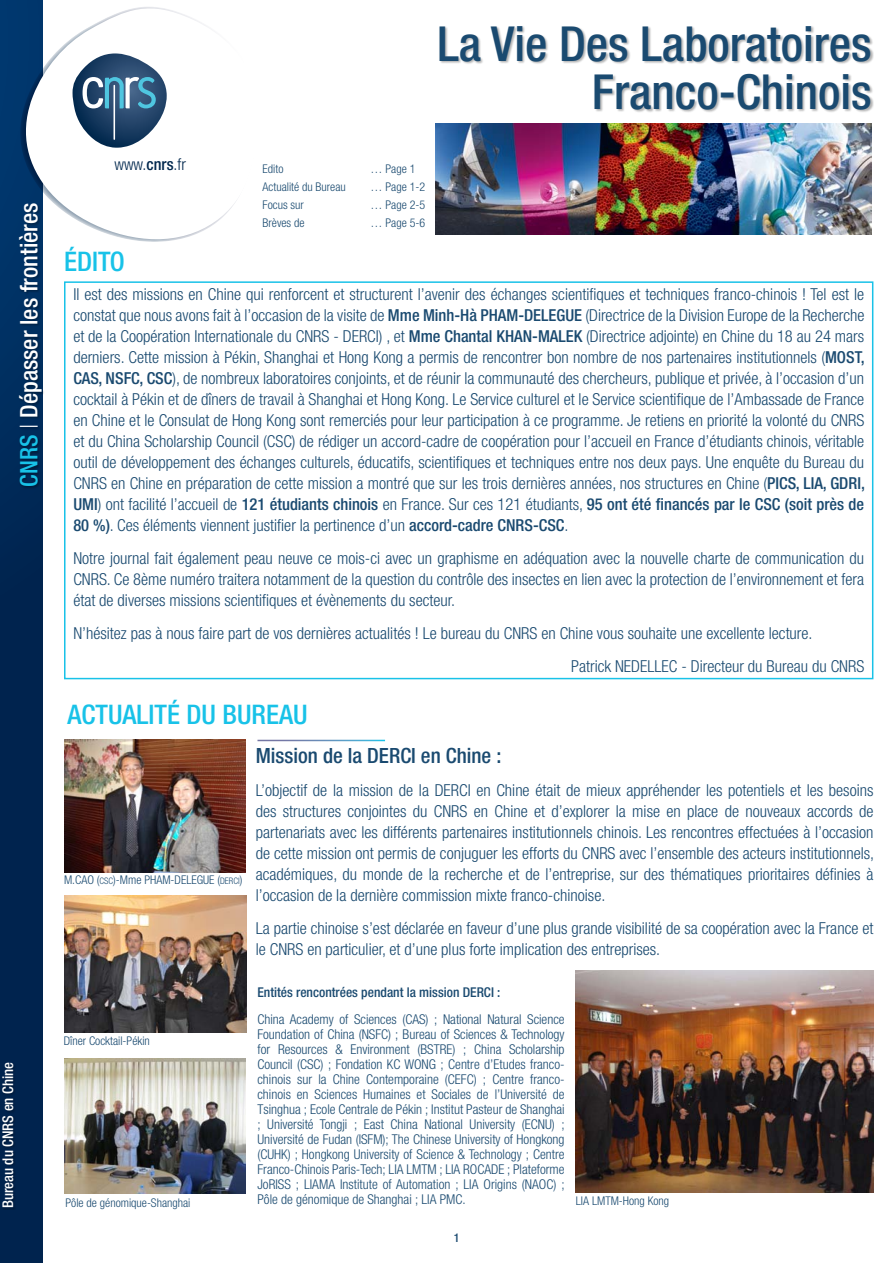
<style>
.page{position:relative;width:893px;height:1263px;background:#fff}
.page>*{position:absolute;margin:0;border:0;box-sizing:border-box;transform-origin:0 0}
.t1{font:500 condensed 48.3px/48.3px "Helvetica Neue LT Std";color:#1a4a70;text-align:right}
.t2{font:500 condensed 27px "Helvetica Neue LT Std";color:#18c2e8}
.t3{font:500 condensed 24.15px "Helvetica Neue LT Std";color:#fff}
.t4{font:500 condensed 21px "Helvetica Neue LT Std";color:#1a4a70}
.t5{font:300 condensed 16.5px/21px "Helvetica Neue LT Std";color:#1a4a70;text-align:justify}
.t6{font:300 condensed 16.2px "Helvetica Neue LT Std";color:#00274d}
.t7{font:500 condensed 14.7px "Helvetica Neue LT Std";color:#fff}
.t8{font:300 condensed 13.5px/15px "Helvetica Neue LT Std";color:#1a4a70;text-align:justify}
.t9{font:500 condensed 13.5px "Helvetica Neue LT Std";color:#1a4a70}
.t10{font:300 condensed 12px "Helvetica Neue LT Std";color:#1a4a70}
.t11{font:500 condensed 12px "Helvetica Neue LT Std";color:#1a4a70}
.s1{color:#18c2e8}
.s2{font-weight:300}
.s3{font-weight:500}
.s4{font-size:9px}
</style>
<div class="page">
<div style="left:64px;top:281px;width:809px;height:398px;border:2px solid #18c2e8"></div>
<div style="left:0;top:0;width:43px;height:1263px;background:linear-gradient(to bottom,#00366b,#001d44)"></div>
<div style="left:440px;top:25px;width:434px;height:88px;background:#000;opacity:.3"></div>
<img style="left:436px;top:124px;width:436px;height:110px">
<svg style="left:20px;top:6px;width:217px;height:234px"></svg>
<svg style="left:73px;top:53px;width:94px;height:95px"></svg>
<hr style="left:114px;top:85px;width:1px;height:55px;background:#fff">
<div style="left:19px;top:203px;width:26px;height:286px;background:#000;opacity:.3"></div>
<div style="left:1px;top:1062px;width:15px;height:148px;background:#001f46"></div>
<img style="left:64px;top:739px;width:181px;height:134px">
<img style="left:576px;top:971px;width:297px;height:221px">
<img style="left:64px;top:895px;width:183px;height:137px">
<img style="left:64px;top:1059px;width:181px;height:135px">
<h3 class="t3" style="left:14px;top:486px;width:285px;rotate:-90deg"><span class="s1">CNRS</span> <span class="s2">|</span> Dépasser les frontières</h3>
<p class="t7" style="left:-1px;top:1208px;width:148px;rotate:-90deg">Bureau du CNRS en Chine</p>
<p class="t6" style="left:114px;top:155px;width:73px">www.<span class="s3">cnrs</span>.fr</p>
<h2 class="t2" style="left:64px;top:246px;width:62px">ÉDITO</h2>
<h1 class="t1" style="left:437px;top:19px;width:436px">La Vie Des Laboratoires<br>Franco-Chinois</h1>
<p class="t10" style="left:263px;top:162px;width:22px">Edito</p>
<p class="t10" style="left:371px;top:162px;width:46px">… Page 1</p>
<p class="t10" style="left:263px;top:180px;width:85px">Actualité du Bureau</p>
<p class="t10" style="left:371px;top:180px;width:56px">… Page 1-2</p>
<p class="t10" style="left:263px;top:198px;width:43px">Focus sur</p>
<p class="t10" style="left:371px;top:198px;width:56px">… Page 2-5</p>
<p class="t10" style="left:263px;top:216px;width:43px">Brèves de</p>
<p class="t10" style="left:371px;top:216px;width:56px">… Page 5-6</p>
<p class="t5" style="left:73px;top:283px;width:793px">Il est des missions en Chine qui renforcent et structurent l’avenir des échanges scientifiques et techniques franco-chinois ! Tel est le constat que nous avons fait à l’occasion de la visite de <span class="s3">Mme Minh-Hà PHAM-DELEGUE</span> (Directrice de la Division Europe de la Recherche et de la Coopération Internationale du CNRS - DERCI) , et <span class="s3">Mme Chantal KHAN-MALEK</span> (Directrice adjointe) en Chine du 18 au 24 mars derniers. Cette mission à Pékin, Shanghai et Hong Kong a permis de rencontrer bon nombre de nos partenaires institutionnels (<span class="s3">MOST, CAS, NSFC, CSC</span>), de nombreux laboratoires conjoints, et de réunir la communauté des chercheurs, publique et privée, à l’occasion d’un cocktail à Pékin et de dîners de travail à Shanghai et Hong Kong. Le Service culturel et le Service scientifique de l’Ambassade de France en Chine et le Consulat de Hong Kong sont remerciés pour leur participation à ce programme. Je retiens en priorité la volonté du CNRS et du China Scholarship Council (CSC) de rédiger un accord-cadre de coopération pour l’accueil en France d’étudiants chinois, véritable outil de développement des échanges culturels, éducatifs, scientifiques et techniques entre nos deux pays. Une enquête du Bureau du CNRS en Chine en préparation de cette mission a montré que sur les trois dernières années, nos structures en Chine (<span class="s3">PICS, LIA, GDRI, UMI</span>) ont facilité l’accueil de <span class="s3">121 étudiants chinois</span> en France. Sur ces 121 étudiants, <span class="s3">95 ont été financés par le CSC (soit près de 80 %)</span>. Ces éléments viennent justifier la pertinence d’un <span class="s3">accord-cadre CNRS-CSC</span>.</p>
<p class="t5" style="left:73px;top:547px;width:792px">Notre journal fait également peau neuve ce mois-ci avec un graphisme en adéquation avec la nouvelle charte de communication du CNRS. Ce 8ème numéro traitera notamment de la question du contrôle des insectes en lien avec la protection de l’environnement et fera état de diverses missions scientifiques et évènements du secteur.</p>
<p class="t5" style="left:571px;top:616px;width:295px;line-height:33px;text-indent:-498px">N’hésitez pas à nous faire part de vos dernières actualités ! Le bureau du CNRS en Chine vous souhaite une excellente lecture.<br>Patrick NEDELLEC - Directeur du Bureau du CNRS</p>
<h2 class="t2" style="left:68px;top:698px;width:241px">ACTUALITÉ DU BUREAU</h2>
<p class="t10" style="left:64px;top:872px;width:180px">M.CAO (<span class="s4">CSC</span>)-Mme PHAM-DELEGUE (<span class="s4">DERCI</span>)</p>
<p class="t10" style="left:64px;top:1034px;width:88px">Dîner Cocktail-Pékin</p>
<p class="t10" style="left:66px;top:1195px;width:126px">Pôle de génomique-Shanghai</p>
<p class="t4" style="left:256px;top:743px;width:247px">Mission de la DERCI en Chine :</p>
<p class="t5" style="left:256px;top:779px;width:620px">L’objectif de la mission de la DERCI en Chine était de mieux appréhender les potentiels et les besoins des structures conjointes du CNRS en Chine et d’explorer la mise en place de nouveaux accords de partenariats avec les différents partenaires institutionnels chinois. Les rencontres effectuées à l’occasion de cette mission ont permis de conjuguer les efforts du CNRS avec l’ensemble des acteurs institutionnels, académiques, du monde de la recherche et de l’entreprise, sur des thématiques prioritaires définies à l’occasion de la dernière commission mixte franco-chinoise.</p>
<p class="t5" style="left:256px;top:917px;width:619px">La partie chinoise s’est déclarée en faveur d’une plus grande visibilité de sa coopération avec la France et le CNRS en particulier, et d’une plus forte implication des entreprises.</p>
<p class="t9" style="left:257px;top:984px;width:244px">Entités rencontrées pendant la mission DERCI :</p>
<p class="t8" style="left:257px;top:1012px;width:309px">China Academy of Sciences (CAS) ; National Natural Science Foundation of China (NSFC) ; Bureau of Sciences &amp; Technology for Resources &amp; Environment (BSTRE) ; China Scholarship Council (CSC) ; Fondation KC WONG ; Centre d’Etudes franco&shy;chinois sur la Chine Contemporaine (CEFC) ; Centre franco&shy;chinois en Sciences Humaines et Sociales de l’Université de Tsinghua ; Ecole Centrale de Pékin ; Institut Pasteur de Shanghai ; Université Tongji ; East China National University (ECNU) ; Université de Fudan (ISFM); The Chinese University of Hongkong (CUHK) ; Hongkong University of Science &amp; Technology ; Centre Franco-Chinois Paris-Tech; LIA LMTM ; LIA ROCADE ; Plateforme JoRISS ; LIAMA Institute of Automation ; LIA Origins (NAOC) ; Pôle de génomique de Shanghai ; LIA PMC.</p>
<p class="t10" style="left:576px;top:1193px;width:95px">LIA LMTM-Hong Kong</p>
<p class="t11" style="left:454px;top:1230px;width:7px">1</p>
</div>
